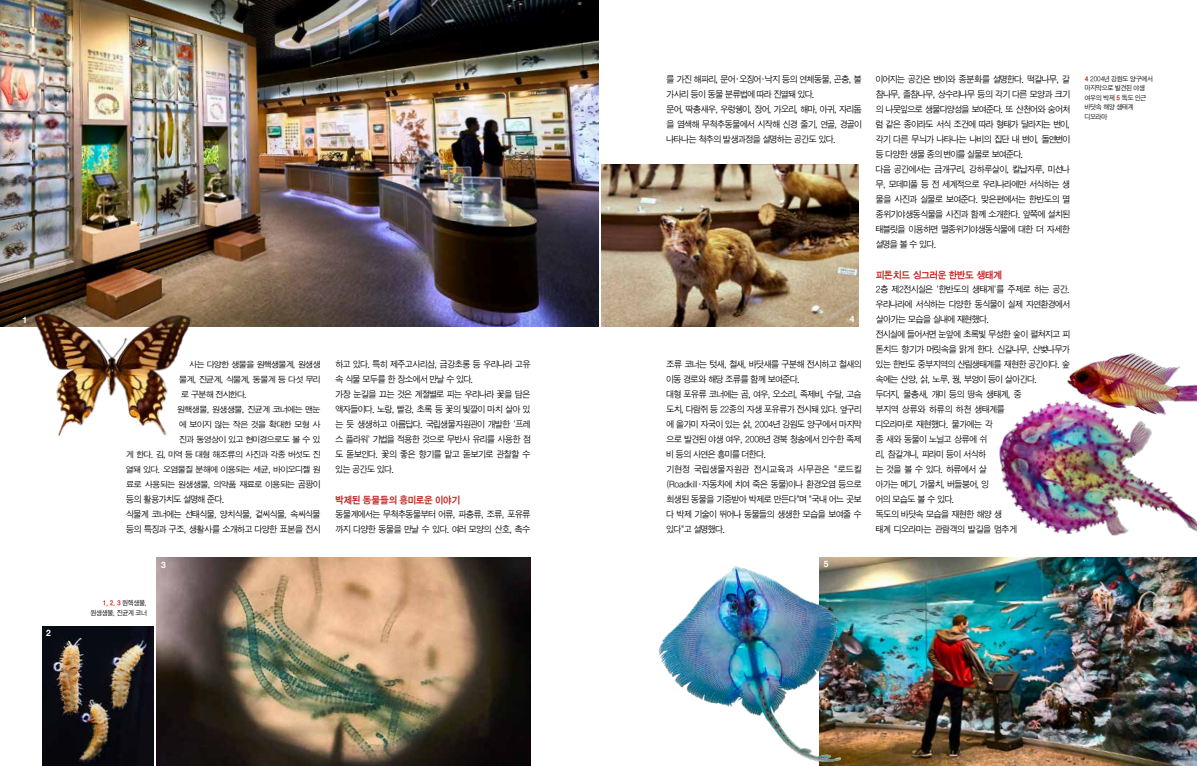
<style>
.page{position:relative;width:1197px;height:766px;background:#fff}
.page>*{position:absolute;margin:0;border:0;box-sizing:border-box;transform-origin:0 0}
.t1{font:700 10px "SD Gothic Std";letter-spacing:-.01em;color:#c12320;scale:.96 1}
.t2{font:300 9.2px/15px "SD Gothic Std";letter-spacing:-.02em;color:#000;scale:.96 1}
.t3{font:700 8.8px "Helvetica Neue";color:#fff;scale:.96 1}
.t4{font:300 8.5px "SD Gothic Std";letter-spacing:-.02em;color:#000;scale:1.04 1}
.t5{font:300 7px/9.5px "SD Gothic Std";letter-spacing:-.01em;color:#000;text-align:right;scale:.95 1}
.s1{font-size:9.2px}
.s2{font-weight:700;color:#c12320}
</style>
<div class="page">
<img style="left:0;top:0;width:598px;height:326px">
<img style="left:873px;top:557px;width:323px;height:208px">
<img style="left:1067px;top:353px;width:129px;height:42px">
<img style="left:962px;top:395px;width:234px;height:212px">
<img style="left:157px;top:557px;width:373px;height:208px">
<img style="left:43px;top:626px;width:111px;height:139px">
<img style="left:0;top:306px;width:191px;height:130px">
<img style="left:601px;top:164px;width:257px;height:162px">
<img style="left:658px;top:557px;width:215px;height:208px">
<p class="t3" style="left:22px;top:313px;width:6px">1</p>
<p class="t3" style="left:46px;top:626px;width:6px">2</p>
<p class="t4" style="left:189px;top:360px;width:127px">사는 다양한 생물을 원핵생물계, 원생생</p>
<p class="t4" style="left:179px;top:375px;width:137px">물계, 진균계, 식물계, 동물계 등 다섯 무리</p>
<p class="t4" style="left:181px;top:390px;width:65px">로 구분해 전시한다.</p>
<p class="t4" style="left:177px;top:405px;width:139px">원핵생물, 원생생물, 진균계 코너에는 맨눈</p>
<p class="t4" style="left:179px;top:420px;width:137px">에 보이지 않는 작은 것을 확대한 모형 사</p>
<p class="t4" style="left:179px;top:435px;width:137px">진과 동영상이 있고 현미경으로도 볼 수 있</p>
<p class="t4" style="left:126px;top:450px;width:188px">게 한다. 김, 미역 등 대형 해조류의 사진과 각종 버섯도 진</p>
<p class="t4" style="left:126px;top:465px;width:188px">열돼 있다. 오염물질 분해에 이용되는 세균, 바이오디젤 원</p>
<p class="t4" style="left:126px;top:480px;width:188px">료로 사용되는 원생생물, 의약품 재료로 이용되는 <span class="s1">곰팡이</span></p>
<p class="t2" style="left:126px;top:492px;width:204px">등의 활용가치도 설명해 준다.<br>식물계 코너에는 선태식물, 양치식물, 겉씨식물, 속씨식물 등의 특징과 구조, 생활사를 소개하고 다양한 표본을 전시</p>
<p class="t5" style="left:90px;top:598px;width:61px"><span class="s2">1, 2, 3</span> 원핵생물, 원생생물, 진균계 코너</p>
<p class="t3" style="left:161px;top:558px;width:6px">3</p>
<p class="t2" style="left:335px;top:357px;width:205px">하고 있다. 특히 제주고사리삼, 금강초롱 등 우리나라 고유 속 식물 모두를 한 장소에서 만날 수 있다.<br>가장 눈길을 끄는 것은 계절별로 피는 우리나라 꽃을 담은 액자들이다. 노랑, 빨강, 초록 등 꽃의 빛깔이 마치 살아 있 는 듯 생생하고 아름답다. 국립생물자원관이 개발한 '프레 스 플라워' 기법을 적용한 것으로 무반사 유리를 사용한 점 도 돋보인다. 꽃의 좋은 향기를 맡고 돋보기로 관찰할 수 있는 공간도 있다.</p>
<p class="t1" style="left:335px;top:495px;width:131px">박제된 동물들의 흥미로운 이야기</p>
<p class="t2" style="left:335px;top:507px;width:205px">동물계에서는 무척추동물부터 어류, 파충류, 조류, 포유류 까지 다양한 동물을 만날 수 있다. 여러 모양의 산호, 촉수</p>
<p class="t2" style="left:666px;top:72px;width:205px">를 가진 해파리, 문어·오징어·낙지 등의 연체동물, 곤충, 불 가사리 등이 동물 분류법에 따라 진열돼 있다.<br>문어, 딱총새우, 우렁쉥이, 장어, 가오리, 해마, 아귀, 자리돔 을 염색해 무척추동물에서 시작해 신경 줄기, 연골, 경골이 나타나는 척추의 발생과정을 설명하는 공간도 있다.</p>
<p class="t3" style="left:849px;top:311px;width:6px">4</p>
<p class="t2" style="left:666px;top:357px;width:205px">조류 코너는 텃새, 철새, 바닷새를 구분해 전시하고 철새의 이동 경로와 해당 조류를 함께 보여준다.<br>대형 포유류 코너에는 곰, 여우, 오소리, 족제비, 수달, 고슴 도치, 다람쥐 등 22종의 자생 포유류가 전시돼 있다. 옆구리 에 올가미 자국이 있는 삵, 2004년 강원도 양구에서 마지막 으로 발견된 야생 여우, 2008년 경북 청송에서 인수한 족제 비 등의 사연은 흥미를 더한다.<br>기현정 국립생물자원관 전시교육과 사무관은 "로드킬 (Roadkill·자동차에 치여 죽은 동물)이나 환경오염 등으로 희생된 동물을 기증받아 박제로 만든다"며 "국내 어느 곳보 다 박제 기술이 뛰어나 동물들의 생생한 모습을 보여줄 수 있다"고 설명했다.</p>
<p class="t3" style="left:823px;top:557px;width:6px">5</p>
<p class="t2" style="left:875px;top:72px;width:204px">이어지는 공간은 변이와 종분화를 설명한다. 떡갈나무, 갈 참나무, 졸참나무, 상수리나무 등의 각기 다른 모양과 크기 의 나뭇잎으로 생물다양성을 보여준다. 또 산천어와 숭어처 럼 같은 종이라도 서식 조건에 따라 형태가 달라지는 변이, 각기 다른 무늬가 나타나는 나비의 집단 내 변이, 돌연변이 등 다양한 생물 종의 변이를 실물로 보여준다.<br>다음 공간에서는 금개구리, 강하루살이, 칼납자루, 미선나 무, 모데미풀 등 전 세계적으로 우리나라에만 서식하는 생 물을 사진과 실물로 보여준다. 맞은편에서는 한반도의 멸 종위기야생동식물을 사진과 함께 소개한다. 앞쪽에 설치된 태블릿을 이용하면 멸종위기야생동식물에 대한 더 자세한 설명을 볼 수 있다.</p>
<p class="t1" style="left:875px;top:270px;width:133px">피톤치드 싱그러운 한반도 생태계</p>
<p class="t2" style="left:875px;top:282px;width:204px">2층 제2전시실은 '한반도의 생태계'를 주제로 하는 공간. 우리나라에 서식하는 다양한 동식물이 실제 자연환경에서 살아가는 모습을 실내에 재현했다.<br>전시실에 들어서면 눈앞에 초록빛 무성한 숲이 펼쳐지고 피 톤치드 향기가 머릿속을 맑게 한다. 신갈나무, 산벚나무가 있는 한반도 중부지역의 산림생태계를 재현한 공간이다. 숲 속에는 산양, 삵, 노루, 꿩, 부엉이 등이 살아간다.<br>두더지, 물총새, 개미 등의 땅속 생태계, 중<br>부지역 상류와 하류의 하천 생태계를<br>디오라마로 재현했다. 물가에는 각<br>종 새와 동물이 노닐고 상류에 쉬<br>리, 참갈겨니, 피라미 등이 서식하<br>는 것을 볼 수 있다. 하류에서 살<br>아가는 메기, 가물치, 버들붕어, 잉<br>어의 모습도 볼 수 있다.<br>독도의 바닷속 모습을 재현한 해양 생<br>태계 디오라마는 관람객의 발길을 멈추게</p>
<p class="t5" style="left:1084px;top:74px;width:73px;text-align:left"><span class="s2">4</span> 2004년 강원도 양구에서 마지막으로 발견된 야생 여우의 박제 <span class="s2">5</span> 독도 인근 바닷속 해양 생태계 디오라마</p>
</div>
